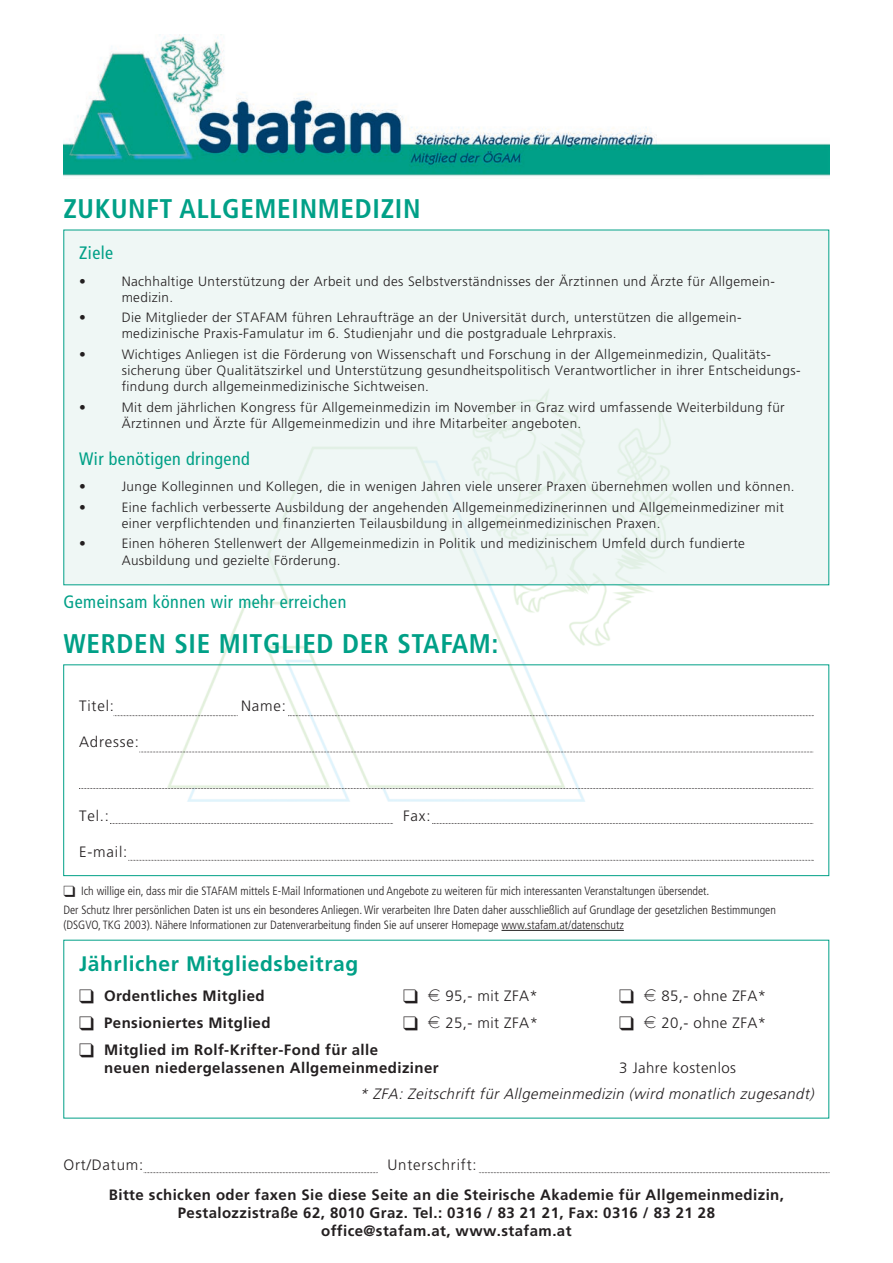
<style>
.page{position:relative;width:893px;height:1263px;background:#fff}
.page>*{position:absolute;margin:0;border:0;box-sizing:border-box;transform-origin:0 0}
.t1{font:700 condensed 27px "Frutiger LT";letter-spacing:.025em;color:#00a087}
.t2{font:700 21px "Frutiger LT";letter-spacing:.03em;color:#00a087}
.t3{font:condensed 18px "Frutiger LT";letter-spacing:.025em;color:#00a087}
.t4{font:700 15px/18px "Frutiger LT";letter-spacing:.03em;color:#231f20;text-align:center}
.t5{font:300 15px "Frutiger LT";letter-spacing:.055em;color:#231f20}
.t6{font:italic 300 15px "Frutiger LT";color:#231f20}
.t7{font:300 15px "Frutiger LT";letter-spacing:.03em;color:#231f20}
.t8{font:300 13.5px/16.2px "Frutiger LT";letter-spacing:.03em;color:#231f20}
.t9{font:300 condensed 12px/19.2px "Frutiger LT";color:#231f20}
.s1{font-family:"Eurofont";font-weight:400}
</style>
<div class="page">
<img style="left:167px;top:585px;width:511px;height:217px">
<div style="left:63px;top:664px;width:766px;height:212px;border:1px solid #00a087"></div>
<svg style="left:114px;top:715px;width:124px;height:1px"></svg>
<svg style="left:288px;top:715px;width:526px;height:1px"></svg>
<svg style="left:139px;top:752px;width:674px;height:1px"></svg>
<svg style="left:79px;top:788px;width:734px;height:1px"></svg>
<svg style="left:432px;top:823px;width:381px;height:1px"></svg>
<svg style="left:110px;top:823px;width:283px;height:1px"></svg>
<svg style="left:128px;top:860px;width:686px;height:1px"></svg>
<svg style="left:479px;top:1172px;width:351px;height:1px"></svg>
<svg style="left:144px;top:1172px;width:234px;height:1px"></svg>
<img style="left:63px;top:35px;width:766px;height:142px">
<div style="left:64px;top:230px;width:85px;height:354px;background:#eff7f5"></div>
<div style="left:149px;top:232px;width:678px;height:351px;background:#eff7f5"></div>
<div style="left:167px;top:388px;width:511px;height:195px;background:#eff7f5"></div>
<hr style="left:501px;top:930px;width:123px;height:1px;background:#231f20">
<h1 class="t1" style="left:63px;top:192px;width:359px">ZUKUNFT ALLGEMEINMEDIZIN</h1>
<h3 class="t3" style="left:79px;top:242px;width:36px">Ziele</h3>
<p class="t8" style="left:79px;top:273px;width:8px">•</p>
<p class="t8" style="left:122px;top:273px;width:655px">Nachhaltige Unterstützung der Arbeit und des Selbstverständnisses der Ärztinnen und Ärzte für Allgemein&shy;medizin.</p>
<p class="t8" style="left:79px;top:310px;width:8px">•</p>
<p class="t8" style="left:122px;top:310px;width:621px">Die Mitglieder der STAFAM führen Lehraufträge an der Universität durch, unterstützen die allgemein&shy;medizinische Praxis-Famulatur im 6. Studienjahr und die postgraduale Lehrpraxis.</p>
<p class="t8" style="left:79px;top:346px;width:8px">•</p>
<p class="t8" style="left:122px;top:346px;width:680px">Wichtiges Anliegen ist die Förderung von Wissenschaft und Forschung in der Allgemeinmedizin, Qualitäts&shy;sicherung über Qualitätszirkel und Unterstützung gesundheitspolitisch Verantwortlicher in ihrer Entscheidungs&shy;findung durch allgemeinmedizinische Sichtweisen.</p>
<p class="t8" style="left:79px;top:399px;width:8px">•</p>
<p class="t8" style="left:122px;top:399px;width:664px">Mit dem jährlichen Kongress für Allgemeinmedizin im November in Graz wird umfassende Weiterbildung für<br>Ärztinnen und Ärzte für Allgemeinmedizin und ihre Mitarbeiter angeboten.</p>
<h3 class="t3" style="left:79px;top:448px;width:172px">Wir benötigen dringend</h3>
<p class="t8" style="left:79px;top:479px;width:8px">•</p>
<p class="t8" style="left:122px;top:479px;width:674px">Junge Kolleginnen und Kollegen, die in wenigen Jahren viele unserer Praxen übernehmen wollen und können.</p>
<p class="t8" style="left:79px;top:499px;width:8px">•</p>
<p class="t8" style="left:122px;top:499px;width:664px">Eine fachlich verbesserte Ausbildung der angehenden Allgemeinmedizinerinnen und Allgemeinmediziner mit einer verpflichtenden und finanzierten Teilausbildung in allgemeinmedizinischen Praxen.</p>
<p class="t8" style="left:79px;top:536px;width:8px">•</p>
<p class="t8" style="left:122px;top:536px;width:625px">Einen höheren Stellenwert der Allgemeinmedizin in Politik und medizinischem Umfeld durch fundierte<br>Ausbildung und gezielte Förderung.</p>
<h3 class="t3" style="left:63px;top:591px;width:284px">Gemeinsam können wir mehr erreichen</h3>
<h1 class="t1" style="left:63px;top:628px;width:437px">WERDEN SIE MITGLIED DER STAFAM:</h1>
<p class="t5" style="left:79px;top:697px;width:37px">Titel:</p>
<p class="t5" style="left:241px;top:697px;width:47px">Name:</p>
<p class="t5" style="left:79px;top:734px;width:62px">Adresse:</p>
<p class="t5" style="left:79px;top:807px;width:32px">Tel.:</p>
<p class="t5" style="left:403px;top:807px;width:29px">Fax:</p>
<p class="t5" style="left:79px;top:843px;width:50px">E-mail:</p>
<p class="t9" style="left:63px;top:881px;width:714px">❑ Ich willige ein, dass mir die STAFAM mittels E-Mail Informationen und Angebote zu weiteren für mich interessanten Veranstaltungen übersendet.<br>Der Schutz Ihrer persönlichen Daten ist uns ein besonderes Anliegen. Wir verarbeiten Ihre Daten daher ausschließlich auf Grundlage der gesetzlichen Bestimmungen</p>
<p class="t9" style="left:63px;top:915px;width:562px">(DSGVO, TKG 2003). Nähere Informationen zur Datenverarbeitung finden Sie auf unserer Homepage www.stafam.at/datenschutz</p>
<h2 class="t2" style="left:79px;top:952px;width:281px">Jährlicher Mitgliedsbeitrag</h2>
<p class="t4" style="left:79px;top:987px;width:187px">❑ Ordentliches Mitglied</p>
<p class="t5" style="left:403px;top:987px;width:136px">❑ <span class="s1">E</span> 95,- mit ZFA*</p>
<p class="t7" style="left:619px;top:987px;width:148px">❑ <span class="s1">E</span> 85,- ohne ZFA*</p>
<p class="t4" style="left:79px;top:1014px;width:193px">❑ Pensioniertes Mitglied</p>
<p class="t5" style="left:403px;top:1015px;width:136px">❑ <span class="s1">E</span> 25,- mit ZFA*</p>
<p class="t7" style="left:619px;top:1015px;width:148px">❑ <span class="s1">E</span> 20,- ohne ZFA*</p>
<p class="t4" style="left:104px;top:1041px;width:336px;text-align:left;text-indent:-25px">❑ Mitglied im Rolf-Krifter-Fond für alle<br>neuen niedergelassenen Allgemeinmediziner</p>
<p class="t7" style="left:619px;top:1059px;width:118px">3 Jahre kostenlos</p>
<p class="t6" style="left:360px;top:1085px;width:459px">* ZFA: Zeitschrift für Allgemeinmedizin (wird monatlich zugesandt)</p>
<p class="t5" style="left:63px;top:1157px;width:82px">Ort/Datum:</p>
<p class="t5" style="left:387px;top:1157px;width:91px">Unterschrift:</p>
<p class="t4" style="left:109px;top:1185px;width:677px">Bitte schicken oder faxen Sie diese Seite an die Steirische Akademie für Allgemeinmedizin,<br>Pestalozzistraße 62, 8010 Graz. Tel.: 0316 / 83 21 21, Fax: 0316 / 83 21 28<br>office@stafam.at, www.stafam.at</p>
</div>
